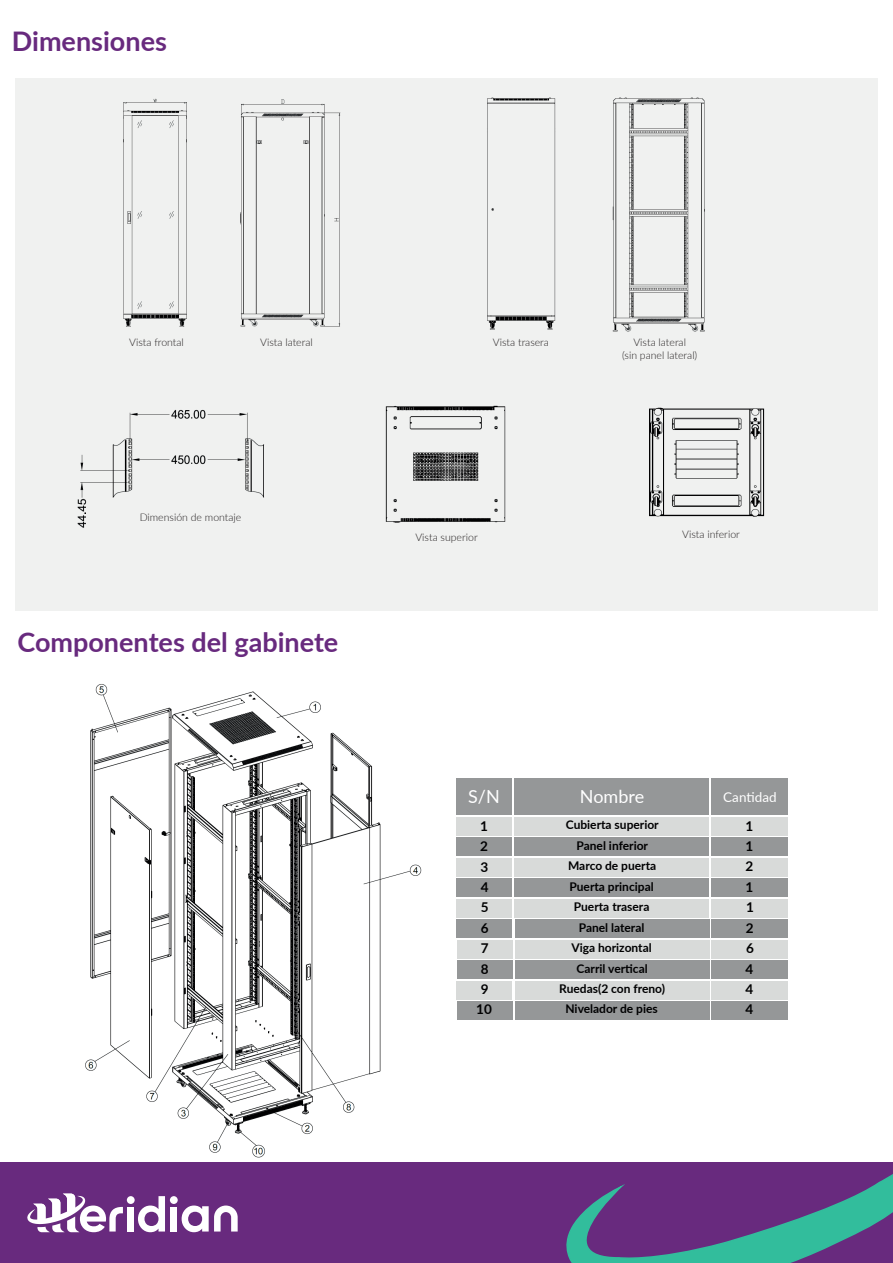
<style>
.page{position:relative;width:893px;height:1263px;background:#fff}
.page>*{position:absolute;margin:0;border:0;box-sizing:border-box;transform-origin:0 0}
.t1{font:700 27px "Lato";color:#682a7e}
.t2{font:18px "Lato";color:#fff}
.t3{font:700 13.5px/20.4px "Lato";color:#000001;text-align:center}
.t4{font:13.5px "Lato";color:#fff}
.t5{font:700 12px/20.4px "Lato";color:#000001;text-align:center}
.t6{font:300 10.5px/12.6px "Lato";color:#231f20;text-align:center}
</style>
<div class="page">
<div style="left:15px;top:78px;width:862px;height:533px;background:#f0f1f0"></div>
<img style="left:123px;top:98px;width:218px;height:229px">
<img style="left:487px;top:97px;width:218px;height:235px">
<img style="left:77px;top:409px;width:187px;height:119px">
<img style="left:385px;top:405px;width:121px;height:118px">
<img style="left:649px;top:407px;width:116px;height:110px">
<div style="left:105px;top:512px;width:137px;height:29px;background:#f0f1f0"></div>
<img style="left:53px;top:684px;width:382px;height:479px">
<div style="left:456px;top:778px;width:56px;height:37px;background:#959798"></div>
<div style="left:515px;top:778px;width:194px;height:37px;background:#959798"></div>
<div style="left:711px;top:778px;width:76px;height:37px;background:#959798"></div>
<div style="left:456px;top:817px;width:56px;height:18px;background:#d8dad9"></div>
<div style="left:515px;top:817px;width:194px;height:18px;background:#d8dad9"></div>
<div style="left:711px;top:817px;width:76px;height:18px;background:#d8dad9"></div>
<div style="left:456px;top:838px;width:56px;height:18px;background:#959798"></div>
<div style="left:515px;top:838px;width:194px;height:18px;background:#959798"></div>
<div style="left:711px;top:838px;width:77px;height:18px;background:#959798"></div>
<div style="left:456px;top:858px;width:56px;height:19px;background:#d8dad9"></div>
<div style="left:515px;top:858px;width:194px;height:19px;background:#d8dad9"></div>
<div style="left:711px;top:858px;width:77px;height:19px;background:#d8dad9"></div>
<div style="left:456px;top:879px;width:56px;height:18px;background:#959798"></div>
<div style="left:515px;top:879px;width:194px;height:18px;background:#959798"></div>
<div style="left:711px;top:879px;width:77px;height:18px;background:#959798"></div>
<div style="left:456px;top:899px;width:56px;height:18px;background:#d8dad9"></div>
<div style="left:515px;top:899px;width:194px;height:18px;background:#d8dad9"></div>
<div style="left:711px;top:899px;width:77px;height:18px;background:#d8dad9"></div>
<div style="left:456px;top:919px;width:56px;height:19px;background:#959798"></div>
<div style="left:515px;top:919px;width:194px;height:19px;background:#959798"></div>
<div style="left:712px;top:919px;width:76px;height:19px;background:#959798"></div>
<div style="left:457px;top:940px;width:55px;height:18px;background:#d8dad9"></div>
<div style="left:515px;top:940px;width:194px;height:18px;background:#d8dad9"></div>
<div style="left:712px;top:940px;width:76px;height:18px;background:#d8dad9"></div>
<div style="left:457px;top:960px;width:56px;height:19px;background:#959798"></div>
<div style="left:515px;top:960px;width:194px;height:19px;background:#959798"></div>
<div style="left:712px;top:960px;width:76px;height:19px;background:#959798"></div>
<div style="left:456px;top:981px;width:56px;height:18px;background:#d8dad9"></div>
<div style="left:515px;top:981px;width:194px;height:18px;background:#d8dad9"></div>
<div style="left:712px;top:981px;width:76px;height:18px;background:#d8dad9"></div>
<div style="left:457px;top:1001px;width:55px;height:18px;background:#959798"></div>
<div style="left:515px;top:1001px;width:194px;height:18px;background:#959798"></div>
<div style="left:712px;top:1001px;width:76px;height:18px;background:#959798"></div>
<div style="left:0;top:1163px;width:893px;height:100px;background:#682a7e"></div>
<svg style="left:27px;top:1193px;width:211px;height:39px"></svg>
<svg style="left:543px;top:1162px;width:350px;height:101px"></svg>
<h1 class="t1" style="left:12px;top:21px;width:157px">Dimensiones</h1>
<p class="t6" style="left:129px;top:335px;width:56px">Vista frontal</p>
<p class="t6" style="left:260px;top:335px;width:54px">Vista lateral</p>
<p class="t6" style="left:493px;top:335px;width:58px">Vista trasera</p>
<p class="t6" style="left:622px;top:335px;width:77px">Vista lateral<br>(sin panel lateral)</p>
<p class="t6" style="left:140px;top:511px;width:103px">Dimensión de montaje</p>
<h1 class="t1" style="left:17px;top:622px;width:322px">Componentes del gabinete</h1>
<p class="t6" style="left:415px;top:531px;width:64px">Vista superior</p>
<p class="t6" style="left:682px;top:528px;width:59px">Vista inferior</p>
<h2 class="t2" style="left:468px;top:784px;width:33px">S/N</h2>
<h2 class="t2" style="left:580px;top:784px;width:66px">Nombre</h2>
<p class="t4" style="left:723px;top:787px;width:55px">Cantidad</p>
<p class="t3" style="left:476px;top:815px;width:17px">1<br>2<br>3<br>4<br>5<br>6<br>7<br>8<br>9<br>10</p>
<p class="t5" style="left:559px;top:814px;width:107px">Cubierta superior<br>Panel inferior<br>Marco de puerta<br>Puerta principal<br>Puerta trasera<br>Panel lateral<br>Viga horizontal<br>Carril vertical<br>Ruedas(2 con freno)<br>Nivelador de pies</p>
<p class="t3" style="left:745px;top:815px;width:10px;text-align:justify">1<br>1<br>2<br>1<br>1<br>2<br>6<br>4<br>4<br>4</p>
</div>
